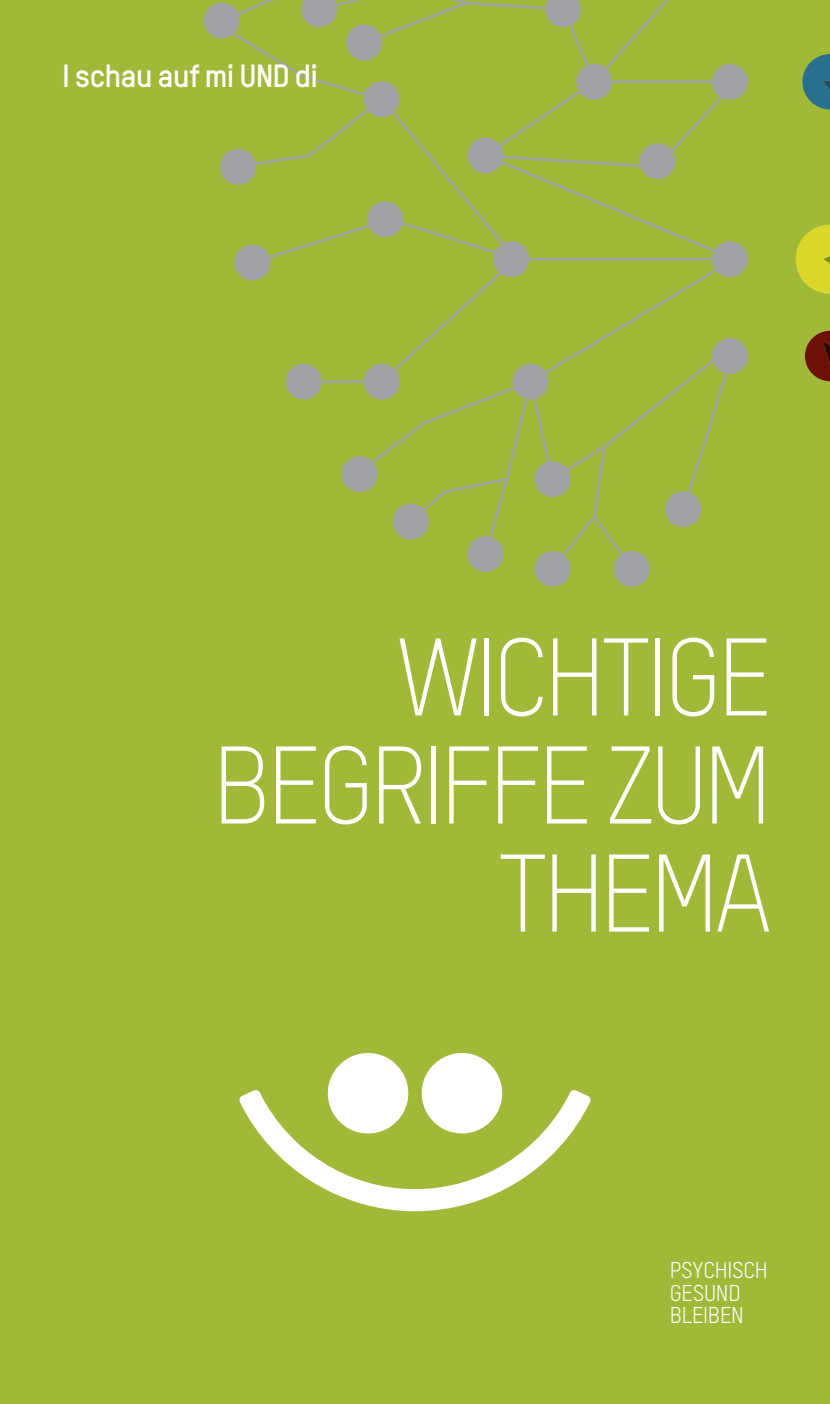
<style>
.page{position:relative;width:830px;height:1404px;background:#fff}
.page>*{position:absolute;margin:0;border:0;box-sizing:border-box;transform-origin:0 0}
.t1{font:300 108px/108px "TSTAR";letter-spacing:-.05em;color:#fff;text-align:right}
.t2{font:700 31.5px "TSTAR";letter-spacing:-.035em;color:#fff}
.t3{font:22.5px/22.5px "TSTAR";letter-spacing:-.015em;color:#fff}
</style>
<div class="page">
<div style="left:0;top:0;width:829px;height:1403px;background:#a1b939"></div>
<svg style="left:802px;top:54px;width:27px;height:55px"></svg>
<svg style="left:795px;top:224px;width:34px;height:70px"></svg>
<svg style="left:805px;top:331px;width:24px;height:50px"></svg>
<svg style="left:221px;top:0;width:517px;height:569px"></svg>
<div style="left:711px;top:64px;width:36px;height:36px;background:#a3a2a6;border-radius:50%"></div>
<div style="left:576px;top:64px;width:36px;height:36px;background:#a3a2a6;border-radius:50%"></div>
<div style="left:639px;top:143px;width:36px;height:36px;background:#a3a2a6;border-radius:50%"></div>
<svg style="left:545px;top:0;width:35px;height:27px"></svg>
<div style="left:346px;top:24px;width:36px;height:36px;background:#a3a2a6;border-radius:50%"></div>
<svg style="left:301px;top:0;width:36px;height:27px"></svg>
<div style="left:467px;top:137px;width:36px;height:36px;background:#a3a2a6;border-radius:50%"></div>
<div style="left:711px;top:241px;width:36px;height:36px;background:#a3a2a6;border-radius:50%"></div>
<div style="left:493px;top:241px;width:36px;height:36px;background:#a3a2a6;border-radius:50%"></div>
<div style="left:364px;top:81px;width:35px;height:36px;background:#a3a2a6;border-radius:50%"></div>
<div style="left:367px;top:201px;width:36px;height:36px;background:#a3a2a6;border-radius:50%"></div>
<div style="left:234px;top:244px;width:36px;height:36px;background:#a3a2a6;border-radius:50%"></div>
<div style="left:220px;top:149px;width:36px;height:36px;background:#a3a2a6;border-radius:50%"></div>
<div style="left:204px;top:3px;width:36px;height:35px;background:#a3a2a6;border-radius:50%"></div>
<div style="left:285px;top:364px;width:36px;height:35px;background:#a3a2a6;border-radius:50%"></div>
<div style="left:341px;top:456px;width:36px;height:36px;background:#a3a2a6;border-radius:50%"></div>
<div style="left:393px;top:503px;width:35px;height:36px;background:#a3a2a6;border-radius:50%"></div>
<div style="left:467px;top:536px;width:36px;height:36px;background:#a3a2a6;border-radius:50%"></div>
<div style="left:512px;top:364px;width:36px;height:35px;background:#a3a2a6;border-radius:50%"></div>
<div style="left:534px;top:461px;width:36px;height:36px;background:#a3a2a6;border-radius:50%"></div>
<div style="left:613px;top:551px;width:36px;height:36px;background:#a3a2a6;border-radius:50%"></div>
<div style="left:534px;top:551px;width:36px;height:36px;background:#a3a2a6;border-radius:50%"></div>
<div style="left:664px;top:491px;width:36px;height:36px;background:#a3a2a6;border-radius:50%"></div>
<div style="left:711px;top:338px;width:36px;height:36px;background:#a3a2a6;border-radius:50%"></div>
<div style="left:364px;top:364px;width:35px;height:35px;background:#a3a2a6;border-radius:50%"></div>
<div style="left:327px;top:1052px;width:81px;height:81px;background:#fff;border-radius:50%"></div>
<div style="left:421px;top:1052px;width:81px;height:81px;background:#fff;border-radius:50%"></div>
<svg style="left:239px;top:1089px;width:352px;height:122px"></svg>
<p class="t2" style="left:62px;top:55px;width:257px">I schau auf mi UND di</p>
<p class="t1" style="left:212px;top:622px;width:561px">WICHTIGE<br>BEGRIFFE ZUM<br>THEMA</p>
<p class="t3" style="left:669px;top:1258px;width:99px">PSYCHISCH<br>GESUND<br>BLEIBEN</p>
</div>
